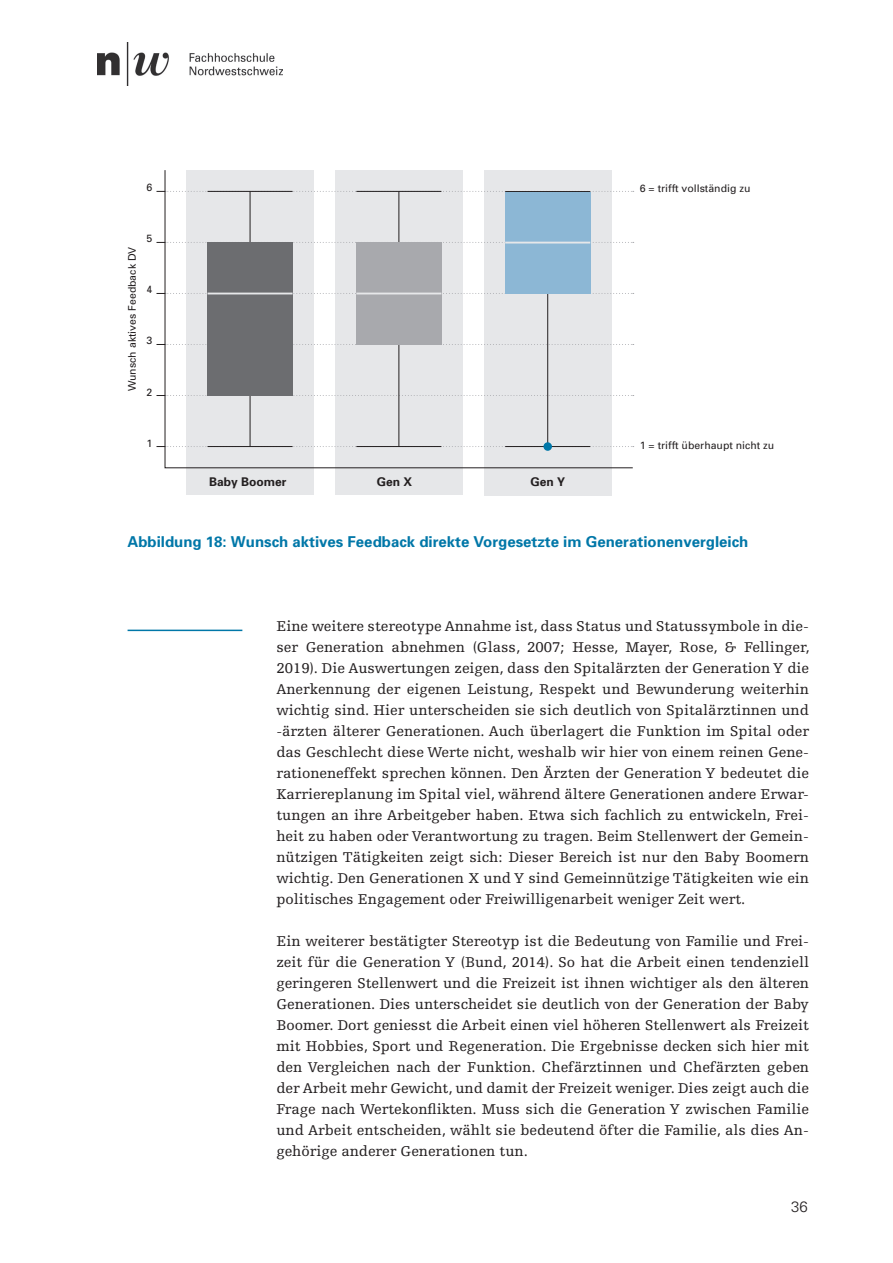
<style>
.page{position:relative;width:893px;height:1263px;background:#fff}
.page>*{position:absolute;margin:0;border:0;box-sizing:border-box;transform-origin:0 0}
.t1{font:15px/21px "Egyptienne F";color:#231f20;text-align:justify}
.t2{font:700 15px "Univers";color:#0077a8}
.t3{font:300 15px "Univers";color:#231f20}
.t4{font:700 12px "Univers";color:#231f20}
.t5{font:10.5px "Univers";color:#231f20}
</style>
<div class="page">
<img style="left:97px;top:43px;width:186px;height:42px">
<div style="left:186px;top:170px;width:128px;height:325px;background:#e6e7e9"></div>
<div style="left:335px;top:170px;width:128px;height:325px;background:#e6e7e9"></div>
<div style="left:484px;top:170px;width:127px;height:326px;background:#e6e7e9"></div>
<svg style="left:164px;top:170px;width:469px;height:299px"></svg>
<svg style="left:156px;top:446px;width:478px;height:1px"></svg>
<svg style="left:156px;top:395px;width:478px;height:1px"></svg>
<svg style="left:156px;top:344px;width:478px;height:1px"></svg>
<svg style="left:156px;top:242px;width:478px;height:1px"></svg>
<svg style="left:156px;top:191px;width:478px;height:1px"></svg>
<svg style="left:156px;top:293px;width:478px;height:1px"></svg>
<div style="left:208px;top:242px;width:85px;height:153px;background:#6c6d70"></div>
<hr style="left:208px;top:293px;width:85px;height:1px;background:#e6e7e9">
<div style="left:505px;top:192px;width:85px;height:101px;background:#8cb7d5"></div>
<hr style="left:505px;top:242px;width:85px;height:1px;background:#e6e7e9">
<div style="left:356px;top:242px;width:85px;height:103px;background:#a8a9ad"></div>
<div style="left:543px;top:442px;width:9px;height:9px;background:#0077a8;border-radius:50%"></div>
<hr style="left:356px;top:293px;width:85px;height:1px;background:#e6e7e9">
<hr style="left:128px;top:630px;width:114px;height:1px;background:#0077a8">
<p class="t5" style="left:146px;top:181px;width:7px">6</p>
<p class="t5" style="left:126px;top:391px;width:146px;rotate:-90deg">Wunsch aktives Feedback DV</p>
<p class="t5" style="left:146px;top:232px;width:7px">5</p>
<p class="t5" style="left:146px;top:283px;width:7px">4</p>
<p class="t5" style="left:146px;top:334px;width:7px">3</p>
<p class="t5" style="left:146px;top:385px;width:7px">2</p>
<p class="t5" style="left:146px;top:436px;width:7px">1</p>
<p class="t4" style="left:209px;top:474px;width:79px">Baby Boomer</p>
<p class="t4" style="left:377px;top:474px;width:37px">Gen X</p>
<p class="t4" style="left:530px;top:474px;width:36px">Gen Y</p>
<p class="t5" style="left:640px;top:181px;width:112px">6 = trifft vollständig zu</p>
<p class="t5" style="left:640px;top:439px;width:136px">1 = trifft überhaupt nicht zu</p>
<p class="t2" style="left:128px;top:532px;width:622px">Abbildung 18: Wunsch aktives Feedback direkte Vorgesetzte im Generationenvergleich</p>
<p class="t1" style="left:276px;top:616px;width:535px">Eine weitere stereotype Annahme ist, dass Status und Statussymbole in die&shy;ser Generation abnehmen (Glass, 2007; Hesse, Mayer, Rose, &amp; Fellinger, 2019). Die Auswertungen zeigen, dass den Spitalärzten der Generation Y die Anerkennung der eigenen Leistung, Respekt und Bewunderung weiterhin wichtig sind. Hier unterscheiden sie sich deutlich von Spitalärztinnen und -ärzten älterer Generationen. Auch überlagert die Funktion im Spital oder das Geschlecht diese Werte nicht, weshalb wir hier von einem reinen Gene&shy;rationeneffekt sprechen können. Den Ärzten der Generation Y bedeutet die Karriereplanung im Spital viel, während ältere Generationen andere Erwar&shy;tungen an ihre Arbeitgeber haben. Etwa sich fachlich zu entwickeln, Frei&shy;heit zu haben oder Verantwortung zu tragen. Beim Stellenwert der Gemein&shy;nützigen Tätigkeiten zeigt sich: Dieser Bereich ist nur den Baby Boomern wichtig. Den Generationen X und Y sind Gemeinnützige Tätigkeiten wie ein politisches Engagement oder Freiwilligenarbeit weniger Zeit wert.</p>
<p class="t1" style="left:276px;top:931px;width:534px">Ein weiterer bestätigter Stereotyp ist die Bedeutung von Familie und Frei&shy;zeit für die Generation Y (Bund, 2014). So hat die Arbeit einen tendenziell geringeren Stellenwert und die Freizeit ist ihnen wichtiger als den älteren Generationen. Dies unterscheidet sie deutlich von der Generation der Baby Boomer. Dort geniesst die Arbeit einen viel höheren Stellenwert als Freizeit mit Hobbies, Sport und Regeneration. Die Ergebnisse decken sich hier mit den Vergleichen nach der Funktion. Chefärztinnen und Chefärzten geben der Arbeit mehr Gewicht, und damit der Freizeit weniger. Dies zeigt auch die Frage nach Wertekonflikten. Muss sich die Generation Y zwischen Familie und Arbeit entscheiden, wählt sie bedeutend öfter die Familie, als dies An&shy;gehörige anderer Generationen tun.</p>
<p class="t3" style="left:791px;top:1197px;width:18px">36</p>
</div>
